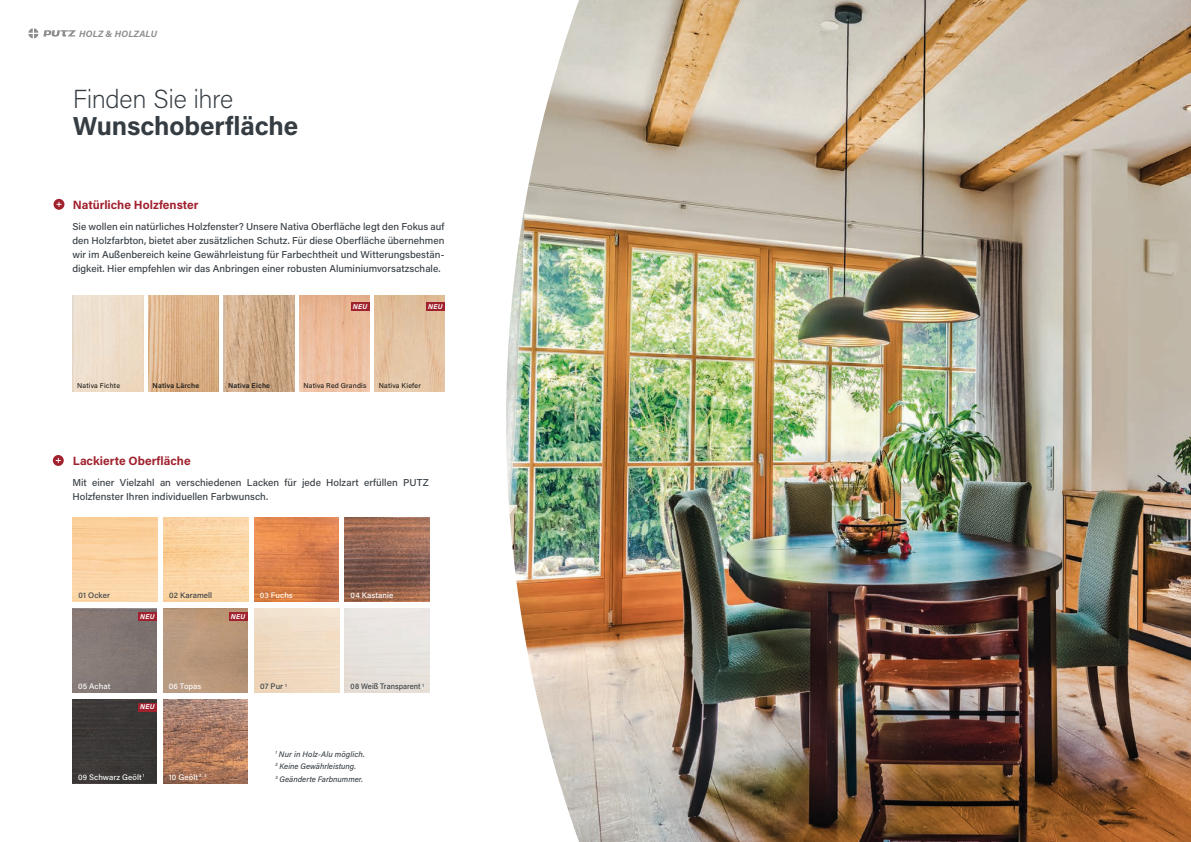
<style>
.page{position:relative;width:1191px;height:842px;background:#fff}
.page>*{position:absolute;margin:0;border:0;box-sizing:border-box;transform-origin:0 0}
.t1{font:700 26px "Acumin Pro";letter-spacing:-.005em;color:#353d43}
.t2{font:200 26px "Acumin Pro";letter-spacing:-.015em;color:#353d43}
.t3{font:700 12px "Acumin Pro";color:#a1222f}
.t4{font:500 10px/14px "Acumin Pro";letter-spacing:.005em;color:#353d43;text-align:justify}
.t5{font:italic 700 9.2px "Acumin Pro";letter-spacing:.015em;color:#8d8c8e}
.t6{font:italic 500 8px/12.5px "Acumin Pro";letter-spacing:.005em;color:#353d43}
.t7{font:500 8px "Acumin Pro";letter-spacing:.01em;color:#fff}
.t8{font:500 8px "Acumin Pro";letter-spacing:.01em;color:#353d43}
.t9{font:500 8px "Acumin Pro";letter-spacing:.01em;color:#353d43;scale:.93 1}
.t10{font:500 7px "Acumin Pro";letter-spacing:.025em;color:#1d1d1b}
.t11{font:600 7px "Acumin Pro";letter-spacing:.025em;color:#1d1d1b}
.t12{font:italic 700 7px "Acumin Pro";letter-spacing:.03em;color:#fff}
.t13{font:500 4.7px "Acumin Pro";color:#fff}
.t14{font:italic 500 4.7px "Acumin Pro";color:#353d43}
</style>
<div class="page">
<svg style="left:28px;top:28px;width:48px;height:10px"></svg>
<img style="left:506px;top:0;width:685px;height:842px">
<div style="left:54px;top:199px;width:10px;height:11px;background:#a1222f;border-radius:50%"></div>
<svg style="left:56px;top:202px;width:5px;height:5px"></svg>
<img style="left:299px;top:295px;width:70px;height:97px">
<img style="left:374px;top:295px;width:71px;height:97px">
<img style="left:73px;top:295px;width:70px;height:97px">
<img style="left:224px;top:295px;width:70px;height:97px">
<img style="left:148px;top:295px;width:71px;height:97px">
<div style="left:53px;top:455px;width:11px;height:11px;background:#a1222f;border-radius:50%"></div>
<svg style="left:56px;top:458px;width:5px;height:5px"></svg>
<img style="left:345px;top:517px;width:84px;height:85px">
<img style="left:163px;top:699px;width:85px;height:85px">
<img style="left:163px;top:517px;width:85px;height:85px">
<img style="left:72px;top:608px;width:85px;height:85px">
<img style="left:254px;top:517px;width:85px;height:85px">
<img style="left:163px;top:608px;width:85px;height:85px">
<div style="left:72px;top:699px;width:85px;height:85px;background:#3b3837"></div>
<div style="left:426px;top:302px;width:19px;height:9px;background:#a1222f"></div>
<div style="left:351px;top:302px;width:18px;height:9px;background:#a1222f"></div>
<div style="left:138px;top:612px;width:19px;height:9px;background:#a1222f"></div>
<div style="left:138px;top:703px;width:19px;height:8px;background:#a1222f"></div>
<div style="left:229px;top:612px;width:19px;height:9px;background:#a1222f"></div>
<p class="t5" style="left:79px;top:27px;width:79px">HOLZ &amp; HOLZALU</p>
<h1 class="t2" style="left:73px;top:81px;width:162px">Finden Sie ihre</h1>
<h1 class="t1" style="left:73px;top:108px;width:227px">Wunschoberfläche</h1>
<p class="t3" style="left:73px;top:196px;width:127px">Natürliche Holzfenster</p>
<p class="t4" style="left:72px;top:219px;width:373px">Sie wollen ein natürliches Holzfenster? Unsere Nativa Oberfläche legt den Fokus auf den Holzfarbton, bietet aber zusätzlichen Schutz. Für diese Oberfläche übernehmen wir im Außenbereich keine Gewährleistung für Farbechtheit und Witterungsbestän&shy;digkeit. Hier empfehlen wir das Anbringen einer robusten Aluminiumvorsatzschale.</p>
<p class="t12" style="left:353px;top:302px;width:16px">NEU</p>
<p class="t12" style="left:428px;top:302px;width:16px">NEU</p>
<p class="t10" style="left:77px;top:381px;width:44px">Nativa Fichte</p>
<p class="t11" style="left:153px;top:381px;width:48px">Nativa Lärche</p>
<p class="t11" style="left:228px;top:381px;width:43px">Nativa Eiche</p>
<p class="t10" style="left:303px;top:381px;width:65px">Nativa Red Grandis</p>
<p class="t10" style="left:379px;top:381px;width:44px">Nativa Kiefer</p>
<p class="t3" style="left:73px;top:452px;width:119px">Lackierte Oberfläche</p>
<p class="t4" style="left:72px;top:475px;width:358px">Mit einer Vielzahl an verschiedenen Lacken für jede Holzart erfüllen PUTZ<br>Holzfenster Ihren individuellen Farbwunsch.</p>
<p class="t8" style="left:79px;top:590px;width:33px">01 Ocker</p>
<p class="t7" style="left:351px;top:590px;width:44px">04 Kastanie</p>
<p class="t8" style="left:169px;top:590px;width:45px">02 Karamell</p>
<p class="t7" style="left:260px;top:590px;width:34px">03 Fuchs</p>
<p class="t12" style="left:140px;top:612px;width:16px">NEU</p>
<p class="t12" style="left:231px;top:612px;width:16px">NEU</p>
<p class="t7" style="left:78px;top:681px;width:34px">05 Achat</p>
<p class="t9" style="left:351px;top:681px;width:80px">08 Weiß Transparent <sup>1</sup></p>
<p class="t8" style="left:260px;top:681px;width:28px">07 Pur <sup>1</sup></p>
<p class="t7" style="left:169px;top:681px;width:34px">06 Topas</p>
<p class="t12" style="left:140px;top:702px;width:16px">NEU</p>
<p class="t7" style="left:78px;top:772px;width:68px">09 Schwarz Geölt <sup>1</sup></p>
<p class="t6" style="left:275px;top:747px;width:91px"><sup>1</sup> Nur in Holz-Alu möglich.<br><sup>2</sup> Keine Gewährleistung.</p>
<p class="t14" style="left:275px;top:774px;width:4px">3</p>
<p class="t7" style="left:169px;top:772px;width:31px">10 Geölt</p>
<p class="t6" style="left:279px;top:772px;width:85px">Geänderte Farbnummer.</p>
<p class="t13" style="left:199px;top:772px;width:9px">2, 3</p>
</div>
